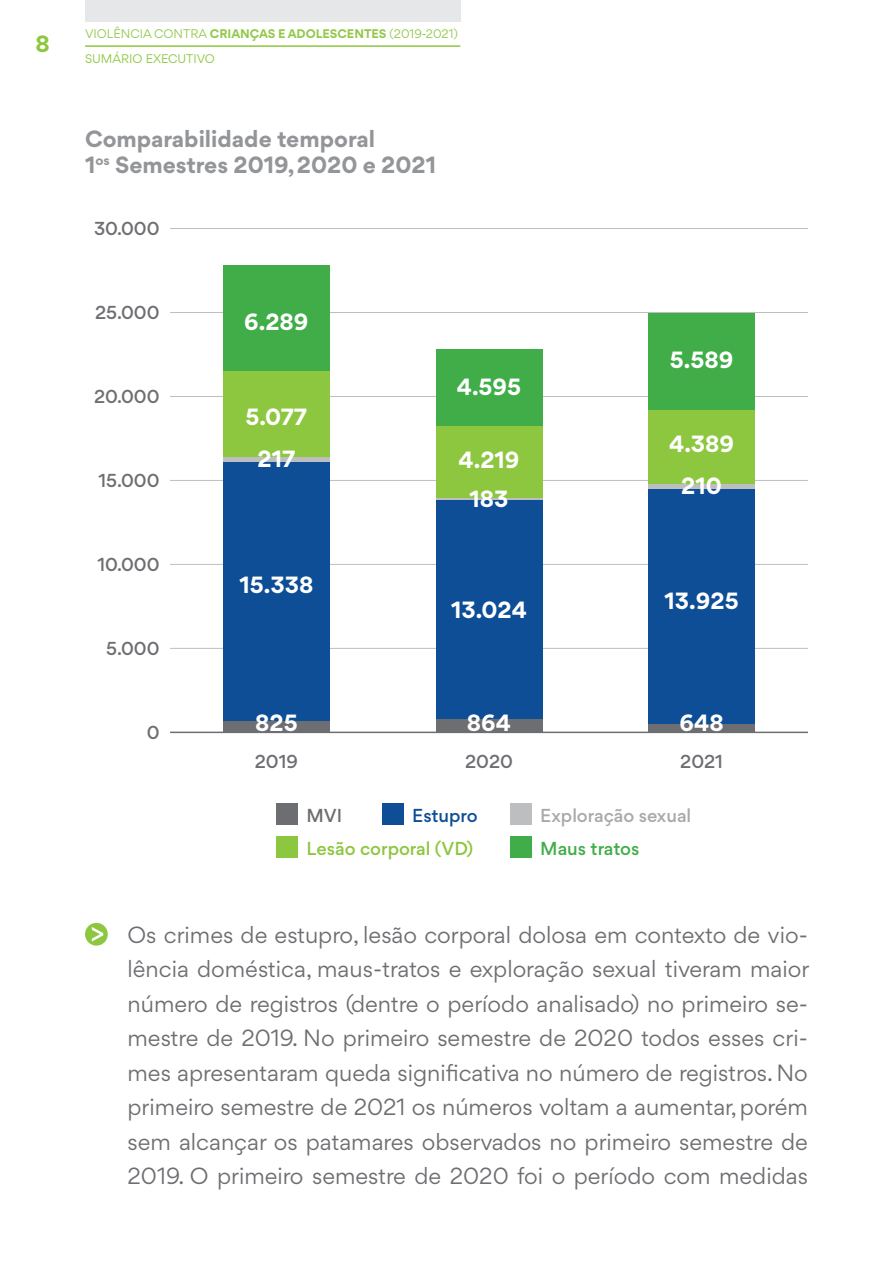
<style>
.page{position:relative;width:893px;height:1263px;background:#fff}
.page>*{position:absolute;margin:0;border:0;box-sizing:border-box;transform-origin:0 0}
.t1{font:22.5px/34.5px "Gordita";color:#6d6e71;text-align:justify}
.t2{font:700 22.5px/42px "Gordita";color:#fff;text-align:center}
.t3{font:700 22.5px/25.5px "Gordita";color:#939598}
.t4{font:700 22.5px "Gordita";color:#8dc63f}
.t5{font:500 18px "Gordita";color:#6d6e71}
.t6{font:500 18px "Gordita";color:#8dc63f}
.t7{font:500 18px "Gordita";color:#a7a9ac}
.t8{font:500 18px "Gordita";color:#41ad49}
.t9{font:500 18px "Gordita";color:#0e4e96}
.t10{font:12px/25.3px "Gordita";color:#8dc63f}
.s1{font-weight:700}
</style>
<div class="page">
<div style="left:85px;top:923px;width:23px;height:22px;background:#8dc63f;border-radius:50%"></div>
<svg style="left:92px;top:927px;width:11px;height:14px"></svg>
<div style="left:276px;top:803px;width:22px;height:21px;background:#6d6e71"></div>
<div style="left:382px;top:803px;width:21px;height:21px;background:#0e4e96"></div>
<div style="left:510px;top:803px;width:21px;height:21px;background:#bcbec0"></div>
<div style="left:276px;top:836px;width:22px;height:21px;background:#8dc63f"></div>
<div style="left:510px;top:836px;width:21px;height:21px;background:#41ad49"></div>
<hr style="left:170px;top:228px;width:638px;height:1px;background:#bcbec0">
<hr style="left:170px;top:312px;width:638px;height:1px;background:#bcbec0">
<hr style="left:170px;top:396px;width:638px;height:1px;background:#bcbec0">
<hr style="left:170px;top:480px;width:638px;height:1px;background:#bcbec0">
<hr style="left:170px;top:564px;width:638px;height:1px;background:#bcbec0">
<hr style="left:170px;top:648px;width:638px;height:1px;background:#bcbec0">
<div style="left:223px;top:721px;width:107px;height:11px;background:#6d6e71"></div>
<div style="left:436px;top:719px;width:106px;height:13px;background:#6d6e71"></div>
<div style="left:648px;top:723px;width:107px;height:9px;background:#6d6e71"></div>
<div style="left:223px;top:461px;width:107px;height:260px;background:#0e4e96"></div>
<div style="left:436px;top:500px;width:106px;height:219px;background:#0e4e96"></div>
<div style="left:648px;top:488px;width:107px;height:235px;background:#0e4e96"></div>
<hr style="left:223px;top:457px;width:107px;height:4px;background:#bcbec0">
<hr style="left:436px;top:497px;width:106px;height:3px;background:#bcbec0">
<hr style="left:648px;top:484px;width:107px;height:4px;background:#bcbec0">
<div style="left:223px;top:371px;width:107px;height:86px;background:#8dc63f"></div>
<div style="left:436px;top:425px;width:106px;height:72px;background:#8dc63f"></div>
<div style="left:648px;top:409px;width:107px;height:75px;background:#8dc63f"></div>
<div style="left:223px;top:265px;width:107px;height:106px;background:#41ad49"></div>
<div style="left:436px;top:349px;width:106px;height:76px;background:#41ad49"></div>
<div style="left:648px;top:313px;width:107px;height:96px;background:#41ad49"></div>
<hr style="left:170px;top:732px;width:638px;height:1px;background:#6d6e71">
<div style="left:85px;top:0;width:375px;height:21px;background:#e6e7e8"></div>
<hr style="left:85px;top:45px;width:375px;height:2px;background:#8dc63f">
<p class="t4" style="left:35px;top:27px;width:16px">8</p>
<p class="t10" style="left:85px;top:21px;width:374px">VIOLÊNCIA CONTRA <span class="s1">CRIANÇAS E ADOLESCENTES</span> (2019-2021)<br>SUMÁRIO EXECUTIVO</p>
<p class="t3" style="left:85px;top:126px;width:353px">Comparabilidade temporal<br>1<sup>os</sup> Semestres 2019, 2020 e 2021</p>
<p class="t5" style="left:94px;top:216px;width:67px">30.000</p>
<p class="t5" style="left:95px;top:300px;width:66px">25.000</p>
<p class="t5" style="left:94px;top:384px;width:67px">20.000</p>
<p class="t5" style="left:98px;top:468px;width:63px">15.000</p>
<p class="t5" style="left:98px;top:552px;width:63px">10.000</p>
<p class="t5" style="left:106px;top:636px;width:55px">5.000</p>
<p class="t5" style="left:147px;top:720px;width:14px">0</p>
<p class="t2" style="left:244px;top:301px;width:66px">6.289</p>
<p class="t2" style="left:246px;top:395px;width:63px">5.077<br>217</p>
<p class="t2" style="left:239px;top:563px;width:76px">15.338</p>
<p class="t2" style="left:255px;top:701px;width:44px">825</p>
<p class="t2" style="left:457px;top:365px;width:66px">4.595</p>
<p class="t2" style="left:458px;top:440px;width:62px;line-height:39px">4.219<br>183</p>
<p class="t2" style="left:451px;top:589px;width:77px">13.024</p>
<p class="t2" style="left:467px;top:701px;width:46px">864</p>
<p class="t2" style="left:670px;top:338px;width:65px">5.589</p>
<p class="t2" style="left:669px;top:422px;width:67px">4.389<br>210</p>
<p class="t2" style="left:665px;top:580px;width:76px">13.925</p>
<p class="t2" style="left:679px;top:701px;width:46px">648</p>
<p class="t5" style="left:255px;top:748px;width:45px">2019</p>
<p class="t5" style="left:465px;top:748px;width:49px">2020</p>
<p class="t5" style="left:680px;top:748px;width:44px">2021</p>
<p class="t5" style="left:306px;top:802px;width:37px">MVI</p>
<p class="t9" style="left:412px;top:802px;width:67px">Estupro</p>
<p class="t7" style="left:540px;top:802px;width:153px">Exploração sexual</p>
<p class="t6" style="left:306px;top:835px;width:168px">Lesão corporal (VD)</p>
<p class="t8" style="left:540px;top:835px;width:101px">Maus tratos</p>
<p class="t1" style="left:128px;top:917px;width:683px">Os crimes de estupro, lesão corporal dolosa em contexto de vio&shy;lência doméstica, maus-tratos e exploração sexual tiveram maior número de registros (dentre o período analisado) no primeiro se&shy;mestre de 2019. No primeiro semestre de 2020 todos esses cri&shy;mes apresentaram queda significativa no número de registros. No primeiro semestre de 2021 os números voltam a aumentar, porém sem alcançar os patamares observados no primeiro semestre de 2019. O primeiro semestre de 2020 foi o período com medidas</p>
</div>
